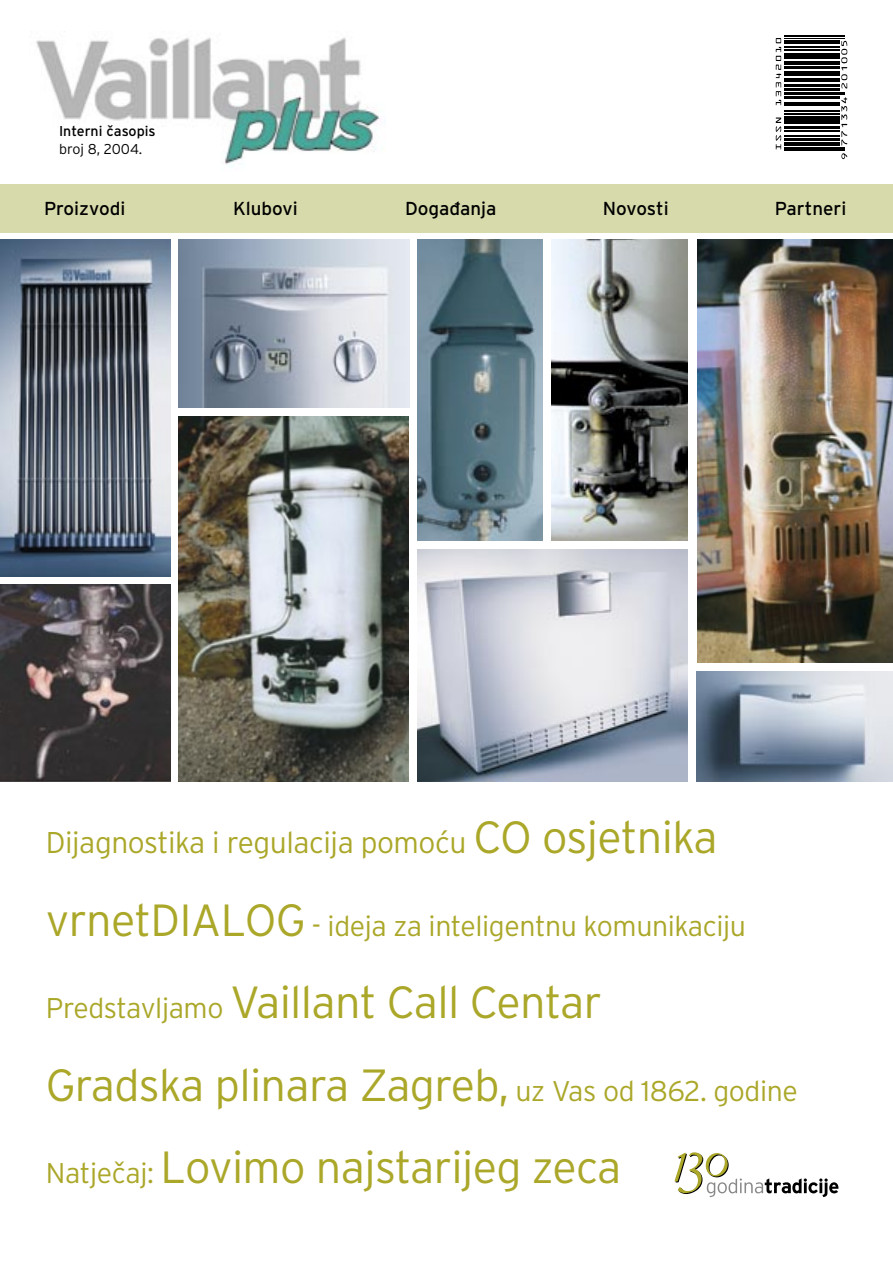
<style>
.page{position:relative;width:893px;height:1263px;background:#fff}
.page>*{position:absolute;margin:0;border:0;box-sizing:border-box;transform-origin:0 0}
.t1{font:300 45px/82.5px "Interstate OT";letter-spacing:-.015em;color:#aaa729}
.t2{font:300 30px "Interstate OT";letter-spacing:-.015em;color:#aaa729}
.t3{font:300 28.5px "Interstate OT";letter-spacing:-.015em;color:#aaa729}
.t4{font:18.75px "Interstate OT";color:#000}
.t5{font:14.25px "Interstate OT";color:#000}
.t6{font:300 14.25px "Interstate OT";color:#000}
.s1{font-size:45px}
.s2{font-size:28.5px}
</style>
<div class="page">
<div style="left:0;top:184px;width:893px;height:48px;background:#d7daaa"></div>
<img style="left:36px;top:37px;width:350px;height:130px">
<hr style="left:784px;top:150px;width:61px;height:1px;background:#000">
<hr style="left:784px;top:147px;width:61px;height:1px;background:#000">
<hr style="left:784px;top:142px;width:56px;height:4px;background:#000">
<hr style="left:784px;top:139px;width:56px;height:2px;background:#000">
<hr style="left:784px;top:135px;width:56px;height:1px;background:#000">
<hr style="left:784px;top:130px;width:56px;height:1px;background:#000">
<hr style="left:784px;top:127px;width:56px;height:2px;background:#000">
<hr style="left:784px;top:122px;width:56px;height:2px;background:#000">
<hr style="left:784px;top:116px;width:56px;height:4px;background:#000">
<hr style="left:784px;top:113px;width:56px;height:1px;background:#000">
<hr style="left:784px;top:111px;width:56px;height:1px;background:#000">
<hr style="left:784px;top:105px;width:56px;height:1px;background:#000">
<hr style="left:784px;top:102px;width:56px;height:2px;background:#000">
<hr style="left:784px;top:96px;width:56px;height:3px;background:#000">
<hr style="left:784px;top:94px;width:61px;height:1px;background:#000">
<hr style="left:784px;top:92px;width:61px;height:1px;background:#000">
<hr style="left:784px;top:88px;width:56px;height:2px;background:#000">
<hr style="left:784px;top:84px;width:56px;height:2px;background:#000">
<hr style="left:784px;top:78px;width:56px;height:4px;background:#000">
<hr style="left:784px;top:75px;width:56px;height:1px;background:#000">
<hr style="left:784px;top:71px;width:56px;height:2px;background:#000">
<hr style="left:784px;top:66px;width:56px;height:2px;background:#000">
<hr style="left:784px;top:61px;width:56px;height:4px;background:#000">
<hr style="left:784px;top:58px;width:56px;height:1px;background:#000">
<hr style="left:784px;top:53px;width:56px;height:3px;background:#000">
<hr style="left:784px;top:49px;width:56px;height:1px;background:#000">
<hr style="left:784px;top:47px;width:56px;height:1px;background:#000">
<hr style="left:784px;top:41px;width:56px;height:3px;background:#000">
<hr style="left:784px;top:38px;width:61px;height:1px;background:#000">
<hr style="left:784px;top:36px;width:61px;height:1px;background:#000">
<svg style="left:776px;top:118px;width:5px;height:32px"></svg>
<svg style="left:776px;top:38px;width:5px;height:67px"></svg>
<svg style="left:841px;top:153px;width:6px;height:6px"></svg>
<svg style="left:841px;top:97px;width:6px;height:49px"></svg>
<svg style="left:841px;top:41px;width:6px;height:48px"></svg>
<svg style="left:675px;top:1152px;width:163px;height:45px"></svg>
<img style="left:0;top:240px;width:171px;height:336px">
<img style="left:179px;top:417px;width:230px;height:364px">
<img style="left:697px;top:240px;width:196px;height:423px">
<img style="left:551px;top:240px;width:137px;height:300px">
<img style="left:418px;top:550px;width:270px;height:231px">
<img style="left:418px;top:240px;width:125px;height:300px">
<img style="left:179px;top:240px;width:230px;height:168px">
<img style="left:697px;top:671px;width:196px;height:110px">
<img style="left:0;top:584px;width:170px;height:197px">
<p class="t5" style="left:59px;top:123px;width:98px">Interni časopis</p>
<p class="t6" style="left:59px;top:141px;width:85px">broj 8, 2004.</p>
<p class="t4" style="left:44px;top:198px;width:83px">Proizvodi</p>
<p class="t4" style="left:233px;top:198px;width:66px">Klubovi</p>
<p class="t4" style="left:405px;top:198px;width:93px">Događanja</p>
<p class="t4" style="left:603px;top:198px;width:67px">Novosti</p>
<p class="t4" style="left:775px;top:198px;width:73px">Partneri</p>
<p class="t2" style="left:46px;top:826px;width:673px">Dijagnostika i regulacija pomoću <span class="s1">CO osjetnika</span></p>
<p class="t3" style="left:46px;top:909px;width:702px"><span class="s1">vrnetDIALOG</span> - ideja za inteligentnu komunikaciju</p>
<p class="t1" style="left:46px;top:961px;width:754px"><span class="s2">Predstavljamo</span> Vaillant Call Centar<br>Gradska plinara Zagreb, <span class="s2">uz Vas od 1862. godine<br>Natječaj:</span> Lovimo najstarijeg zeca</p>
</div>
